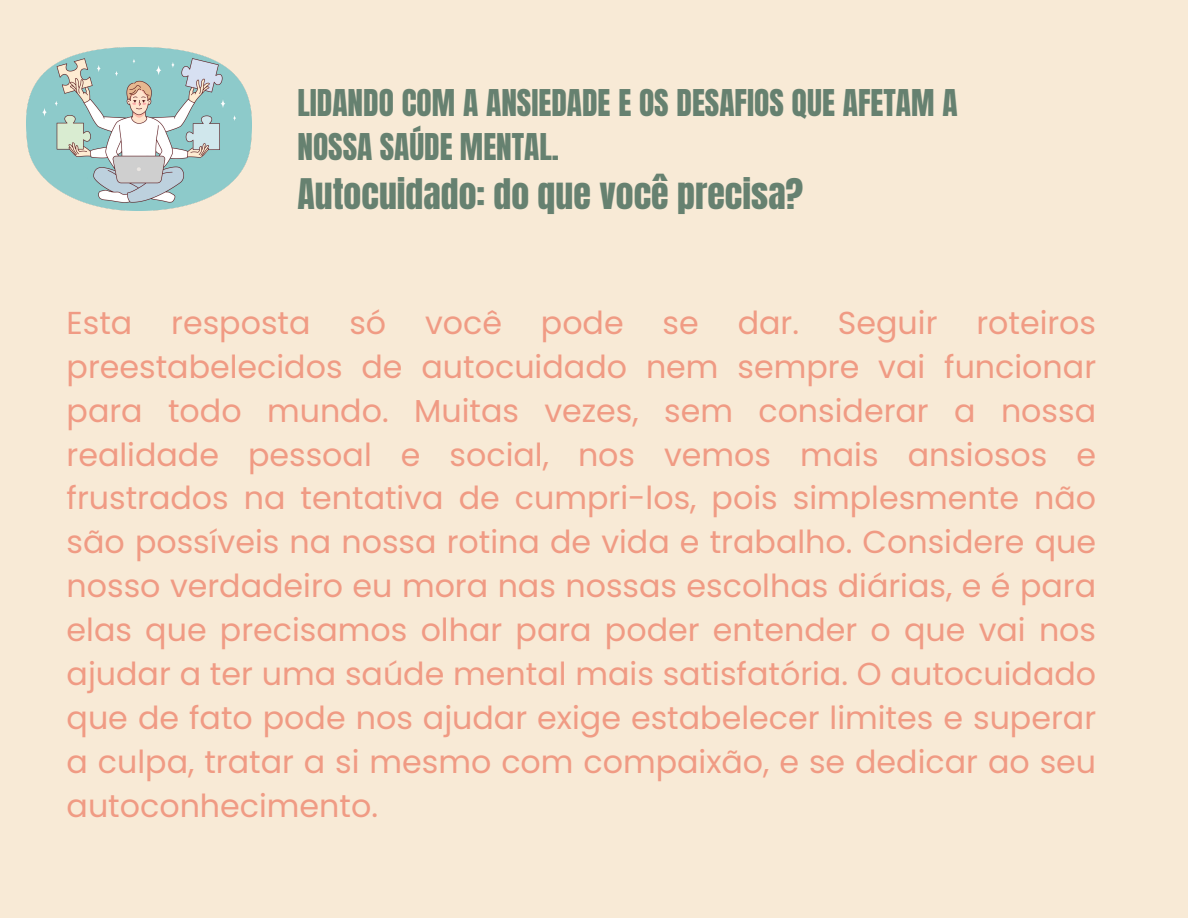
<style>
.page{position:relative;width:1188px;height:918px;background:#f8ead6}
.page>*{position:absolute;margin:0;border:0;box-sizing:border-box;transform-origin:0 0}
.t1{font:35.85px "Anton";color:#668170}
.t2{font:31.8px/43.8px "Poppins";color:#f09b84;text-align:justify}
.t3{font:31.35px/43.8px "Anton";color:#668170}
</style>
<div class="page">
<img style="left:27px;top:48px;width:225px;height:163px">
<p class="t3" style="left:297px;top:82px;width:662px">LIDANDO COM A ANSIEDADE E OS DESAFIOS QUE AFETAM A<br>NOSSA SAÚDE MENTAL.</p>
<p class="t1" style="left:297px;top:168px;width:507px">Autocuidado: do que você precisa?</p>
<p class="t2" style="left:67px;top:301px;width:1031px">Esta resposta só você pode se dar. Seguir roteiros preestabelecidos de autocuidado nem sempre vai funcionar para todo mundo. Muitas vezes, sem considerar a nossa realidade pessoal e social, nos vemos mais ansiosos e frustrados na tentativa de cumpri-los, pois simplesmente não são possíveis na nossa rotina de vida e trabalho. Considere que nosso verdadeiro eu mora nas nossas escolhas diárias, e é para elas que precisamos olhar para poder entender o que vai nos ajudar a ter uma saúde mental mais satisfatória. O autocuidado que de fato pode nos ajudar exige estabelecer limites e superar a culpa, tratar a si mesmo com compaixão, e se dedicar ao seu autoconhecimento.</p>
</div>
